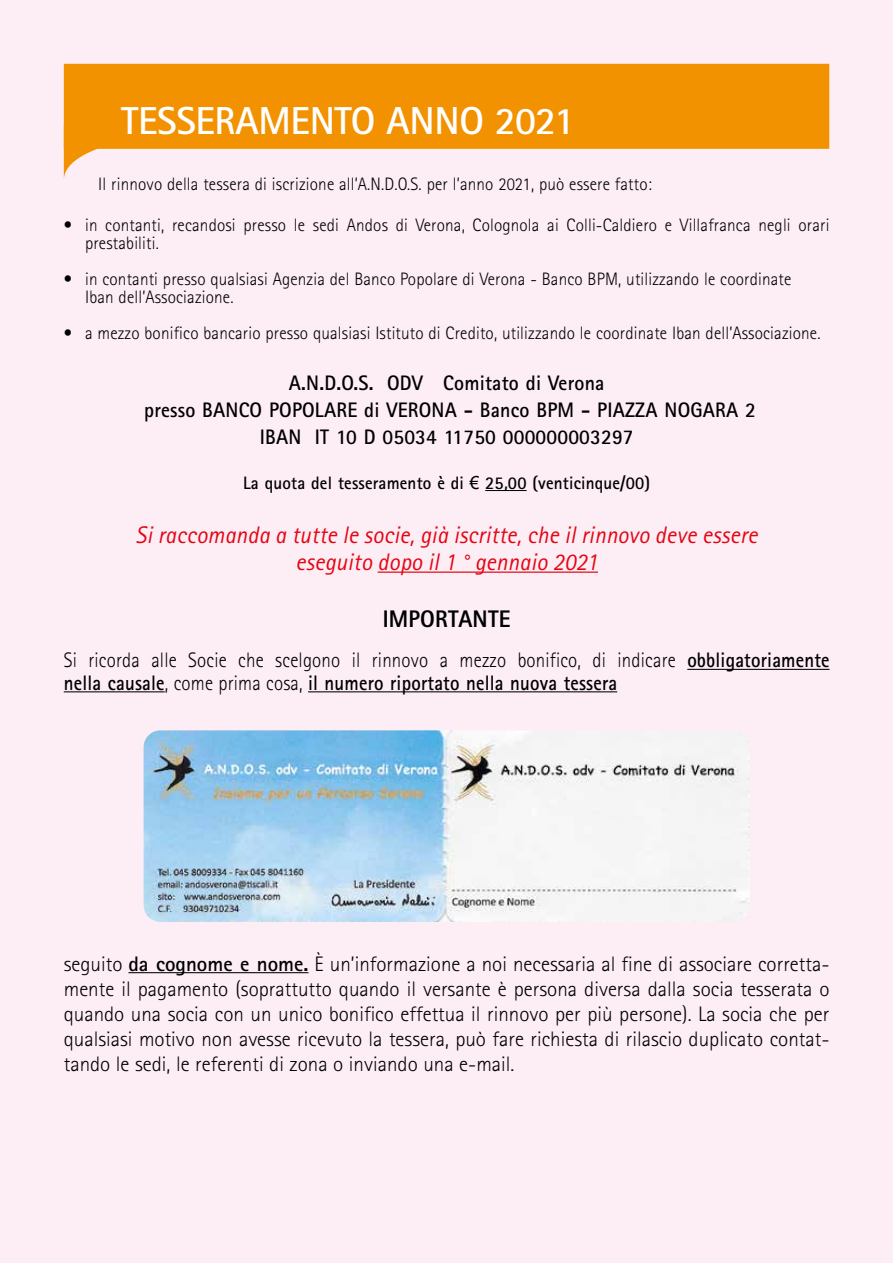
<style>
.page{position:relative;width:893px;height:1263px;background:#fdedf5}
.page>*{position:absolute;margin:0;border:0;box-sizing:border-box;transform-origin:0 0}
.t1{font:700 39px "Rotis Sans Serif";letter-spacing:-.01em;color:#fff}
.t2{font:italic 24px/27px "Rotis Sans Serif";letter-spacing:.01em;color:#e30613;text-align:center;scale:.95 1}
.t3{font:800 24px "Rotis Sans Serif";letter-spacing:.01em;color:#000;scale:.95 1}
.t4{font:300 21px/25.2px "Rotis Sans Serif";letter-spacing:.01em;color:#000;text-align:justify}
.t5{font:300 21px/22.5px "Rotis Sans Serif";letter-spacing:.01em;color:#000;scale:.9 1}
.t6{font:700 21px/27px "Rotis Sans Serif";letter-spacing:.01em;color:#000;text-align:center;scale:.95 1}
.t7{font:300 18px/18px "Rotis Sans Serif";letter-spacing:.01em;color:#000;scale:.95 1}
.t8{font:700 18px "Rotis Sans Serif";letter-spacing:.01em;color:#000;scale:.95 1}
.s1{font-family:"Arial";font-weight:400}
.s2{font-weight:700}
</style>
<div class="page">
<div style="left:64px;top:64px;width:765px;height:85px;background:#f39200"></div>
<svg style="left:64px;top:124px;width:181px;height:53px"></svg>
<hr style="left:485px;top:490px;width:42px;height:1px;background:#000">
<hr style="left:378px;top:571px;width:220px;height:2px;background:#e30613">
<hr style="left:687px;top:669px;width:143px;height:1px;background:#000">
<hr style="left:64px;top:691px;width:101px;height:1px;background:#000">
<hr style="left:308px;top:691px;width:309px;height:1px;background:#000">
<hr style="left:128px;top:972px;width:180px;height:1px;background:#000">
<img style="left:144px;top:730px;width:606px;height:192px">
<h1 class="t1" style="left:121px;top:96px;width:455px">TESSERAMENTO ANNO 2021</h1>
<p class="t7" style="left:98px;top:175px;width:584px">Il rinnovo della tessera di iscrizione all’A.N.D.O.S. per l’anno 2021, può essere fatto:</p>
<p class="t7" style="left:85px;top:216px;width:785px;text-indent:-21px">• in contanti, recandosi presso le sedi Andos di Verona, Colognola ai Colli-Caldiero e Villafranca negli orari prestabiliti.</p>
<p class="t7" style="left:85px;top:270px;width:745px;text-indent:-21px">• in contanti presso qualsiasi Agenzia del Banco Popolare di Verona - Banco BPM, utilizzando le coordinate<br>Iban dell’Associazione.</p>
<p class="t7" style="left:64px;top:324px;width:798px">• a mezzo bonifico bancario presso qualsiasi Istituto di Credito, utilizzando le coordinate Iban dell’Associazione.</p>
<p class="t6" style="left:144px;top:369px;width:645px">A.N.D.O.S. ODV Comitato di Verona<br>presso BANCO POPOLARE di VERONA - Banco BPM - PIAZZA NOGARA 2<br>IBAN IT 10 D 05034 11750 000000003297</p>
<p class="t8" style="left:243px;top:471px;width:430px">La quota del tesseramento è di <span class="s1">€</span> 25,00 (venticinque/00)</p>
<h2 class="t2" style="left:136px;top:521px;width:656px">Si raccomanda a tutte le socie, già iscritte, che il rinnovo deve essere eseguito dopo il 1 ° gennaio 2021</h2>
<h2 class="t3" style="left:383px;top:603px;width:136px">IMPORTANTE</h2>
<p class="t5" style="left:64px;top:649px;width:852px">Si ricorda alle Socie che scelgono il rinnovo a mezzo bonifico, di indicare <span class="s2">obbligatoriamente nella causale</span>, come prima cosa, <span class="s2">il numero riportato nella nuova tessera</span></p>
<p class="t4" style="left:64px;top:951px;width:767px">seguito <span class="s2">da cognome e nome.</span> È un’informazione a noi necessaria al fine di associare corretta&shy;mente il pagamento (soprattutto quando il versante è persona diversa dalla socia tesserata o quando una socia con un unico bonifico effettua il rinnovo per più persone). La socia che per qualsiasi motivo non avesse ricevuto la tessera, può fare richiesta di rilascio duplicato contat&shy;tando le sedi, le referenti di zona o inviando una e-mail.</p>
</div>
